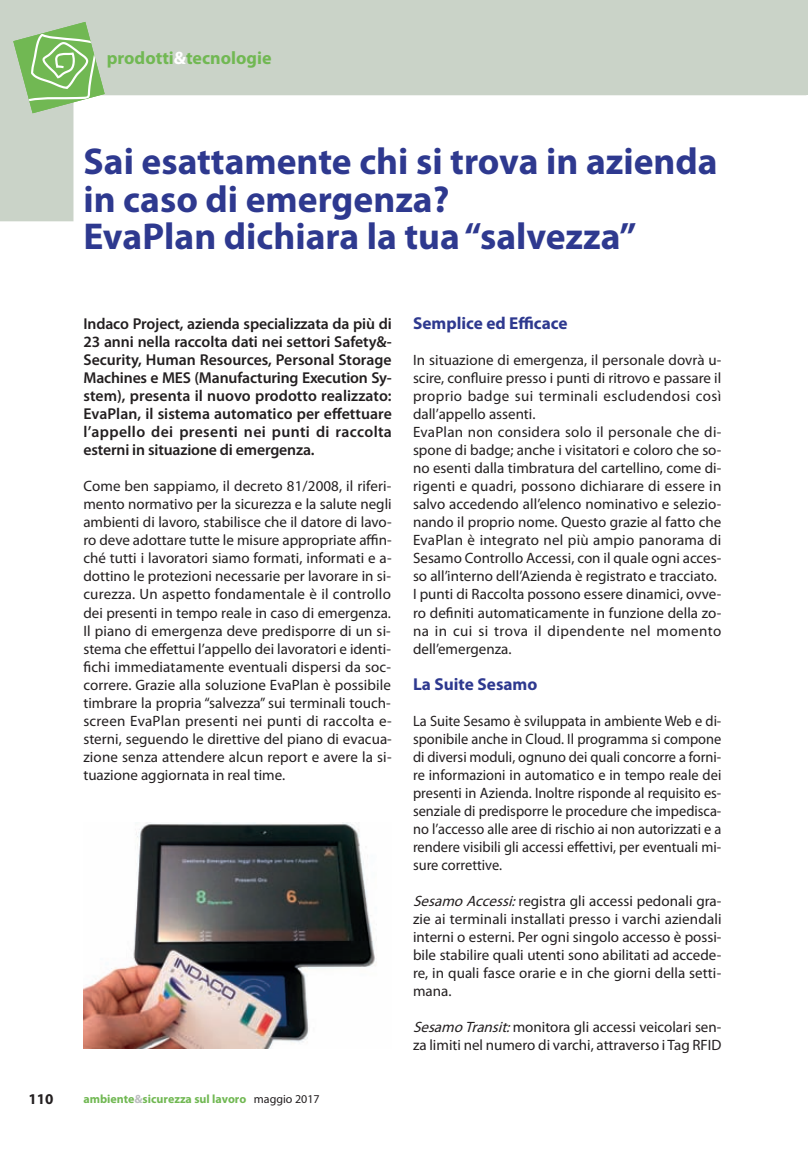
<style>
.page{position:relative;width:808px;height:1150px;background:#fff}
.page>*{position:absolute;margin:0;border:0;box-sizing:border-box;transform-origin:0 0}
.t1{font:700 37.5px/37.5px "Myriad Pro";color:#2e398f}
.t2{font:700 18px "Myriad Pro";color:#71b853}
.t3{font:700 17.25px "Myriad Pro";color:#2e398f}
.t4{font:600 15.75px/18px "Myriad Pro";letter-spacing:-.01em;color:#231f20;text-align:justify}
.t5{font:15px/18px "Myriad Pro";color:#231f20;text-align:justify}
.t6{font:15px/18px "Myriad Pro";color:#231f20;text-align:justify;scale:.96 1}
.t7{font:700 15px "Myriad Pro";color:#231f20}
.t8{font:700 12px "Myriad Pro";color:#71b853}
.s1{color:#fff}
.s2{color:#bcbdc0}
.s3{font-weight:400;color:#231f20}
.s4{font-style:italic}
</style>
<div class="page">
<svg style="left:0;top:0;width:806px;height:221px"></svg>
<hr style="left:806px;top:0;width:2px;height:95px;background:#cad3c8">
<svg style="left:13px;top:22px;width:92px;height:91px;background:#a0ca8e"></svg>
<img style="left:83px;top:822px;width:294px;height:226px">
<p class="t2" style="left:107px;top:48px;width:166px">prodotti<span class="s1">&amp;</span>tecnologie</p>
<h1 class="t1" style="left:83px;top:144px;width:636px">Sai esattamente chi si trova in azienda in caso di emergenza?<br>EvaPlan dichiara la tua “salvezza”</h1>
<p class="t4" style="left:83px;top:315px;width:310px">Indaco Project, azienda specializzata da più di 23 anni nella raccolta dati nei settori Safety&amp;- Security, Human Resources, Personal Storage Machines e MES (Manufacturing Execution Sy&shy;stem), presenta il nuovo prodotto realizzato:<br>EvaPlan, il sistema automatico per effettuare l’appello dei presenti nei punti di raccolta esterni in situazione di emergenza.</p>
<p class="t5" style="left:83px;top:478px;width:310px">Come ben sappiamo, il decreto 81/2008, il riferi&shy;mento normativo per la sicurezza e la salute negli ambienti di lavoro, stabilisce che il datore di lavo&shy;ro deve adottare tutte le misure appropriate affin&shy;ché tutti i lavoratori siamo formati, informati e a&shy;dottino le protezioni necessarie per lavorare in si&shy;curezza. Un aspetto fondamentale è il controllo dei presenti in tempo reale in caso di emergenza.<br>Il piano di emergenza deve predisporre di un si&shy;stema che effettui l’appello dei lavoratori e identi&shy;fichi immediatamente eventuali dispersi da soc&shy;correre. Grazie alla soluzione EvaPlan è possibile timbrare la propria “salvezza” sui terminali touch&shy;screen EvaPlan presenti nei punti di raccolta e&shy;sterni, seguendo le direttive del piano di evacua&shy;zione senza attendere alcun report e avere la si&shy;tuazione aggiornata in real time.</p>
<p class="t7" style="left:28px;top:1090px;width:26px">110</p>
<p class="t8" style="left:83px;top:1092px;width:238px">ambiente<span class="s2">&amp;</span>sicurezza sul lavoro <span class="s3">maggio 2017</span></p>
<p class="t3" style="left:413px;top:314px;width:156px">Semplice ed Efficace</p>
<p class="t5" style="left:413px;top:352px;width:310px;text-align:left">In situazione di emergenza, il personale dovrà u&shy;scire, confluire presso i punti di ritrovo e passare il proprio badge sui terminali escludendosi così dall’appello assenti.<br>EvaPlan non considera solo il personale che di&shy;spone di badge; anche i visitatori e coloro che so&shy;no esenti dalla timbratura del cartellino, come di&shy;rigenti e quadri, possono dichiarare di essere in salvo accedendo all’elenco nominativo e selezio&shy;nando il proprio nome. Questo grazie al fatto che EvaPlan è integrato nel più ampio panorama di Sesamo Controllo Accessi, con il quale ogni acces&shy;so all’interno dell’Azienda è registrato e tracciato.<br>I punti di Raccolta possono essere dinamici, ovve&shy;ro definiti automaticamente in funzione della zo&shy;na in cui si trova il dipendente nel momento dell’emergenza.</p>
<p class="t3" style="left:413px;top:674px;width:126px">La Suite Sesamo</p>
<p class="t6" style="left:413px;top:712px;width:323px">La Suite Sesamo è sviluppata in ambiente Web e di&shy;sponibile anche in Cloud. Il programma si compone di diversi moduli, ognuno dei quali concorre a forni&shy;re informazioni in automatico e in tempo reale dei presenti in Azienda. Inoltre risponde al requisito es&shy;senziale di predisporre le procedure che impedisca&shy;no l’accesso alle aree di rischio ai non autorizzati e a rendere visibili gli accessi effettivi, per eventuali mi&shy;sure correttive.</p>
<p class="t5" style="left:413px;top:892px;width:310px"><span class="s4">SesamoAccessi:</span>registra gli accessi pedonali gra&shy;zie ai terminali installati presso i varchi aziendali interni o esterni. Per ogni singolo accesso è possi&shy;bile stabilire quali utenti sono abilitati ad accede&shy;re, in quali fasce orarie e in che giorni della setti&shy;mana.</p>
<p class="t5" style="left:413px;top:1018px;width:310px"><span class="s4">SesamoTransit:</span>monitora gli accessi veicolari sen&shy;za limiti nel numero di varchi, attraverso i Tag RFID</p>
</div>
